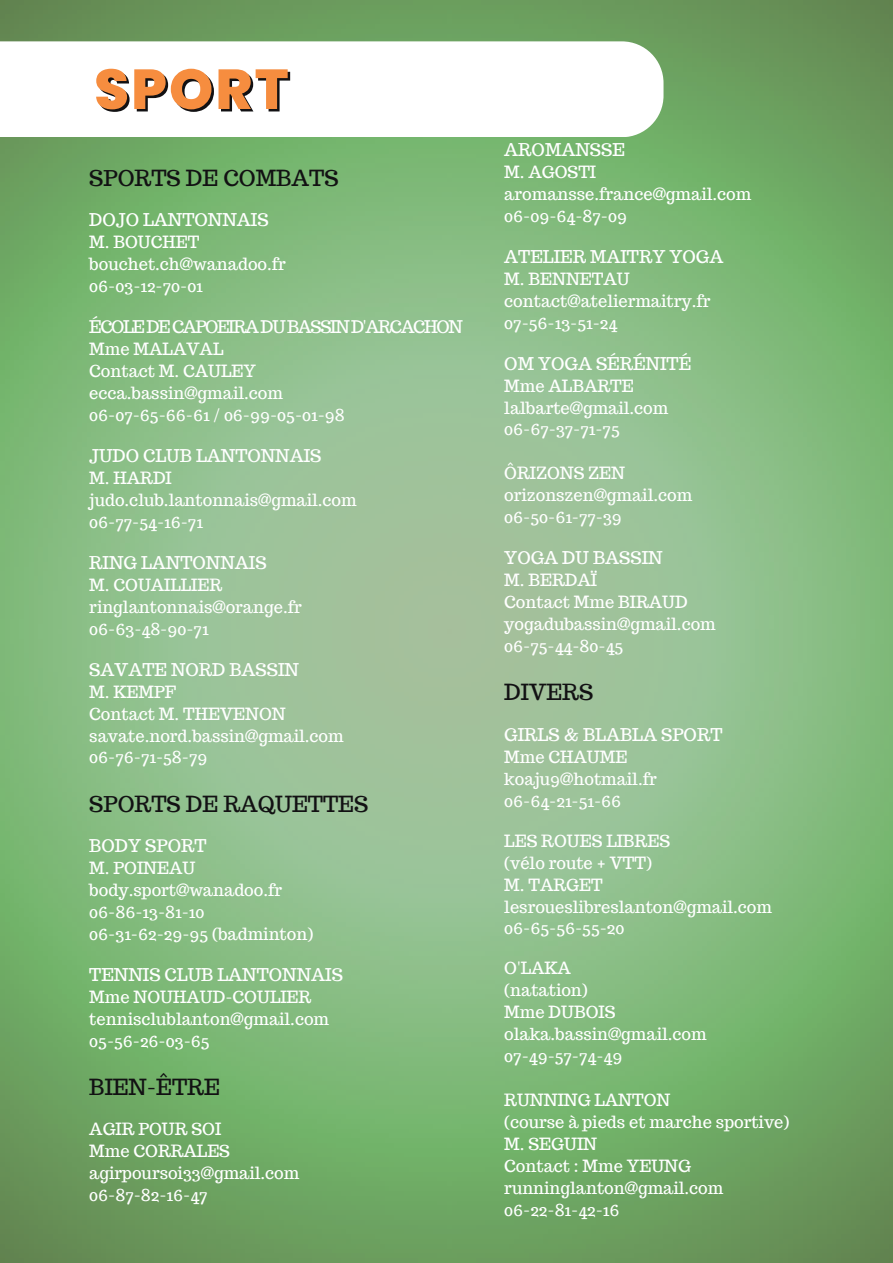
<style>
.page{position:relative;width:893px;height:1263px;background:#fff}
.page>*{position:absolute;margin:0;border:0;box-sizing:border-box;transform-origin:0 0}
.t1{font:800 56.25px "Poppins";letter-spacing:.035em;color:#121113}
.t2{font:21.75px "Trocchi";color:#121113}
.t3{font:17.25px "Trocchi";color:#fff}
.t4{font:17.1px "Trocchi";letter-spacing:-.075em;color:#fff}
.t5{font:16.5px/21.9px "Trocchi";color:#fff}
</style>
<div class="page">
<img style="left:0;top:0;width:893px;height:1263px">
<svg style="left:0;top:41px;width:663px;height:96px"></svg>
<h1 class="t1" style="left:97px;top:59px;width:196px">SPORT</h1>
<h2 class="t2" style="left:89px;top:164px;width:251px">SPORTS DE COMBATS</h2>
<p class="t3" style="left:89px;top:209px;width:181px">DOJO LANTONNAIS</p>
<p class="t5" style="left:89px;top:231px;width:198px">M. BOUCHET bouchet.ch@wanadoo.fr<br>06-03-12-70-01</p>
<p class="t4" style="left:89px;top:316px;width:375px">ÉCOLE DE CAPOEIRA DU BASSIN D'ARCACHON</p>
<p class="t5" style="left:89px;top:338px;width:257px">Mme MALAVAL<br>Contact M. CAULEY ecca.bassin@gmail.com<br>06-07-65-66-61 / 06-99-05-01-98</p>
<p class="t3" style="left:89px;top:444px;width:234px">JUDO CLUB LANTONNAIS</p>
<p class="t5" style="left:89px;top:467px;width:269px">M. HARDI judo.club.lantonnais@gmail.com<br>06-77-54-16-71</p>
<p class="t3" style="left:89px;top:551px;width:179px">RING LANTONNAIS</p>
<p class="t5" style="left:89px;top:574px;width:214px">M. COUAILLIER ringlantonnais@orange.fr<br>06-63-48-90-71</p>
<p class="t3" style="left:89px;top:658px;width:211px">SAVATE NORD BASSIN</p>
<p class="t5" style="left:89px;top:681px;width:256px">M. KEMPF<br>Contact M. THEVENON savate.nord.bassin@gmail.com<br>06-76-71-58-79</p>
<h2 class="t2" style="left:89px;top:790px;width:280px">SPORTS DE RAQUETTES</h2>
<p class="t3" style="left:89px;top:835px;width:119px">BODY SPORT</p>
<p class="t5" style="left:89px;top:857px;width:225px">M. POINEAU body.sport@wanadoo.fr<br>06-86-13-81-10<br>06-31-62-29-95 (badminton)</p>
<p class="t3" style="left:89px;top:964px;width:255px">TENNIS CLUB LANTONNAIS</p>
<p class="t5" style="left:89px;top:986px;width:241px">Mme NOUHAUD-COULIER tennisclublanton@gmail.com<br>05-56-26-03-65</p>
<h2 class="t2" style="left:89px;top:1073px;width:132px">BIEN-ÊTRE</h2>
<p class="t5" style="left:89px;top:1118px;width:212px">AGIR POUR SOI<br>Mme CORRALES agirpoursoi33@gmail.com<br>06-87-82-16-47</p>
<p class="t3" style="left:504px;top:138px;width:122px">AROMANSSE</p>
<p class="t5" style="left:504px;top:161px;width:248px">M. AGOSTI aromansse.france@gmail.com<br>06-09-64-87-09</p>
<p class="t3" style="left:504px;top:245px;width:221px">ATELIER MAITRY YOGA</p>
<p class="t5" style="left:504px;top:268px;width:208px">M. BENNETAU contact@ateliermaitry.fr<br>07-56-13-51-24</p>
<p class="t3" style="left:504px;top:352px;width:188px">OM YOGA SÉRÉNITÉ</p>
<p class="t5" style="left:504px;top:374px;width:166px">Mme ALBARTE lalbarte@gmail.com<br>06-67-37-71-75</p>
<p class="t5" style="left:504px;top:462px;width:189px">ÔRIZONS ZEN orizonszen@gmail.com<br>06-50-61-77-39</p>
<p class="t3" style="left:504px;top:547px;width:160px">YOGA DU BASSIN</p>
<p class="t5" style="left:504px;top:569px;width:213px">M. BERDAÏ<br>Contact Mme BIRAUD yogadubassin@gmail.com<br>06-75-44-80-45</p>
<h2 class="t2" style="left:504px;top:678px;width:90px">DIVERS</h2>
<p class="t3" style="left:504px;top:723px;width:220px">GIRLS &amp; BLABLA SPORT</p>
<p class="t5" style="left:504px;top:746px;width:154px">Mme CHAUME koaju9@hotmail.fr<br>06-64-21-51-66</p>
<p class="t5" style="left:504px;top:830px;width:269px">LES ROUES LIBRES<br>(vélo route + VTT)<br>M. TARGET lesroueslibreslanton@gmail.com<br>06-65-56-55-20</p>
<p class="t5" style="left:504px;top:957px;width:204px">O'LAKA<br>(natation)<br>Mme DUBOIS olaka.bassin@gmail.com<br>07-49-57-74-49</p>
<p class="t5" style="left:504px;top:1089px;width:286px">RUNNING LANTON<br>(course à pieds et marche sportive)<br>M. SEGUIN<br>Contact : Mme YEUNG runninglanton@gmail.com<br>06-22-81-42-16</p>
</div>
